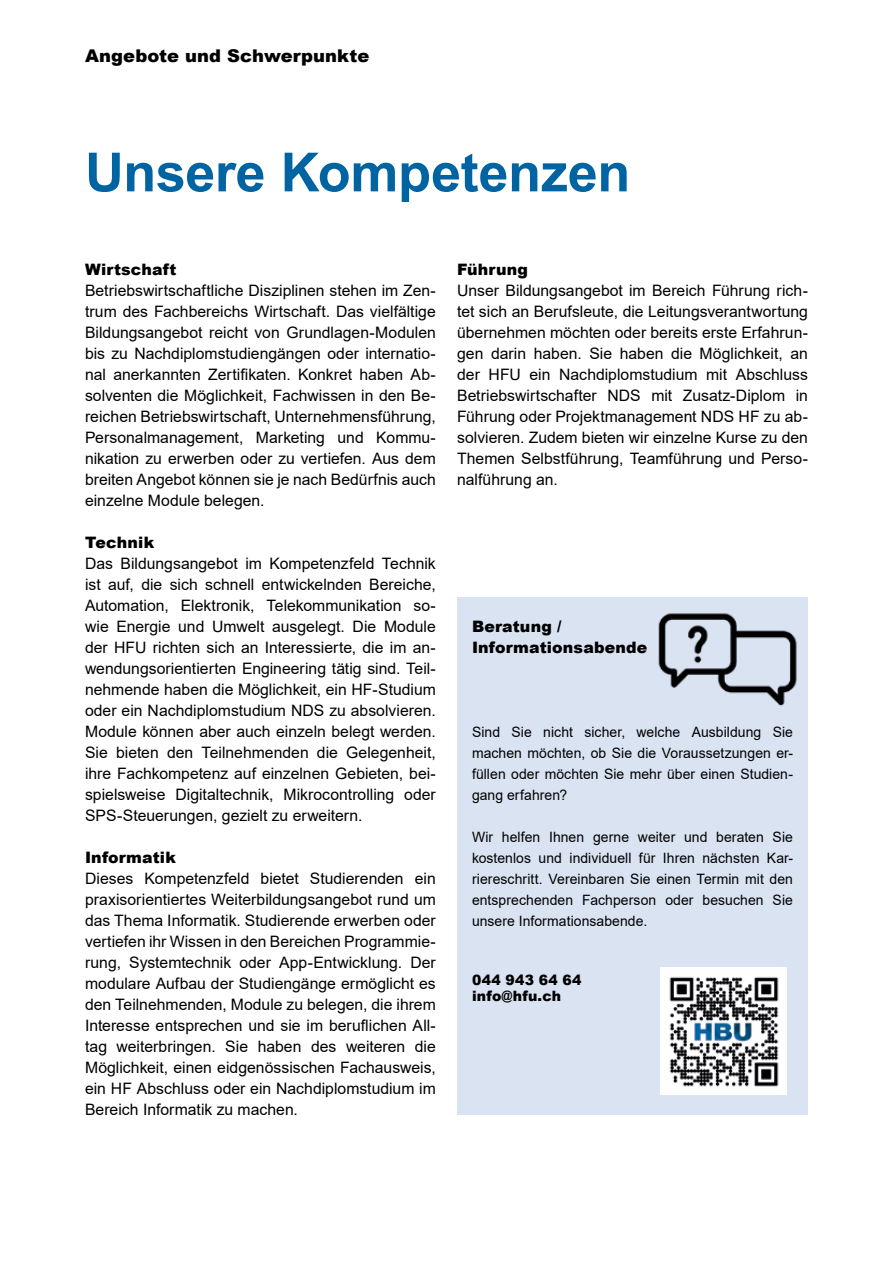
<style>
.page{position:relative;width:893px;height:1263px;background:#fff}
.page>*{position:absolute;margin:0;border:0;box-sizing:border-box;transform-origin:0 0}
.t1{font:700 54px "Arial";letter-spacing:-.005em;color:#0064a3}
.t2{font:900 17.55px "Arial";letter-spacing:.005em;color:#000}
.t3{font:15.75px/21px "Arial";color:#000;text-align:justify}
.t4{font:900 15.75px/21px "Arial";letter-spacing:.01em;color:#000}
.t5{font:14.25px/21px "Arial";letter-spacing:.005em;color:#000;text-align:justify}
.t6{font:900 14.25px/16.5px "Arial";letter-spacing:.02em;color:#000}
</style>
<div class="page">
<div style="left:457px;top:597px;width:351px;height:518px;background:#dae3f2"></div>
<img style="left:658px;top:613px;width:139px;height:93px">
<img style="left:660px;top:967px;width:127px;height:127px">
<p class="t2" style="left:85px;top:43px;width:286px">Angebote und Schwerpunkte</p>
<h1 class="t1" style="left:85px;top:134px;width:547px">Unsere Kompetenzen</h1>
<p class="t4" style="left:85px;top:259px;width:93px">Wirtschaft</p>
<p class="t3" style="left:85px;top:280px;width:352px">Betriebswirtschaftliche Disziplinen stehen im Zen&shy;trum des Fachbereichs Wirtschaft. Das vielfältige Bildungsangebot reicht von Grundlagen-Modulen bis zu Nachdiplomstudiengängen oder internatio&shy;nal anerkannten Zertifikaten. Konkret haben Ab&shy;solventen die Möglichkeit, Fachwissen in den Be&shy;reichen Betriebswirtschaft, Unternehmensführung, Personalmanagement, Marketing und Kommu&shy;nikation zu erwerben oder zu vertiefen. Aus dem breiten Angebot können sie je nach Bedürfnis auch einzelne Module belegen.</p>
<p class="t4" style="left:85px;top:531px;width:71px">Technik</p>
<p class="t3" style="left:85px;top:553px;width:352px">Das Bildungsangebot im Kompetenzfeld Technik ist auf, die sich schnell entwickelnden Bereiche, Automation, Elektronik, Telekommunikation so&shy;wie Energie und Umwelt ausgelegt. Die Module der HFU richten sich an Interessierte, die im an&shy;wendungsorientierten Engineering tätig sind. Teil&shy;nehmende haben die Möglichkeit, ein HF-Studium oder ein Nachdiplomstudium NDS zu absolvieren.<br>Module können aber auch einzeln belegt werden.<br>Sie bieten den Teilnehmenden die Gelegenheit, ihre Fachkompetenz auf einzelnen Gebieten, bei&shy;spielsweise Digitaltechnik, Mikrocontrolling oder SPS-Steuerungen, gezielt zu erweitern.</p>
<p class="t4" style="left:85px;top:846px;width:92px">Informatik</p>
<p class="t3" style="left:85px;top:868px;width:352px">Dieses Kompetenzfeld bietet Studierenden ein praxisorientiertes Weiterbildungsangebot rund um das Thema Informatik. Studierende erwerben oder vertiefen ihr Wissen in den Bereichen Programmie&shy;rung, Systemtechnik oder App-Entwicklung. Der modulare Aufbau der Studiengänge ermöglicht es den Teilnehmenden, Module zu belegen, die ihrem Interesse entsprechen und sie im beruflichen All&shy;tag weiterbringen. Sie haben des weiteren die Möglichkeit, einen eidgenössischen Fachausweis, ein HF Abschluss oder ein Nachdiplomstudium im Bereich Informatik zu machen.</p>
<p class="t4" style="left:457px;top:259px;width:72px">Führung</p>
<p class="t3" style="left:457px;top:280px;width:352px">Unser Bildungsangebot im Bereich Führung rich&shy;tet sich an Berufsleute, die Leitungsverantwortung übernehmen möchten oder bereits erste Erfahrun&shy;gen darin haben. Sie haben die Möglichkeit, an der HFU ein Nachdiplomstudium mit Abschluss Betriebswirtschafter NDS mit Zusatz-Diplom in Führung oder Projektmanagement NDS HF zu ab&shy;solvieren. Zudem bieten wir einzelne Kurse zu den Themen Selbstführung, Teamführung und Perso&shy;nalführung an.</p>
<p class="t4" style="left:472px;top:616px;width:177px">Beratung /<br>Informationsabende</p>
<p class="t5" style="left:472px;top:722px;width:323px">Sind Sie nicht sicher, welche Ausbildung Sie machen möchten, ob Sie die Voraussetzungen er&shy;füllen oder möchten Sie mehr über einen Studien&shy;gang erfahren?</p>
<p class="t5" style="left:472px;top:827px;width:323px">Wir helfen Ihnen gerne weiter und beraten Sie kostenlos und individuell für Ihren nächsten Kar&shy;riereschritt. Vereinbaren Sie einen Termin mit den entsprechenden Fachperson oder besuchen Sie unsere Informationsabende.</p>
<p class="t6" style="left:472px;top:971px;width:111px">044 943 64 64 info@hfu.ch</p>
</div>
